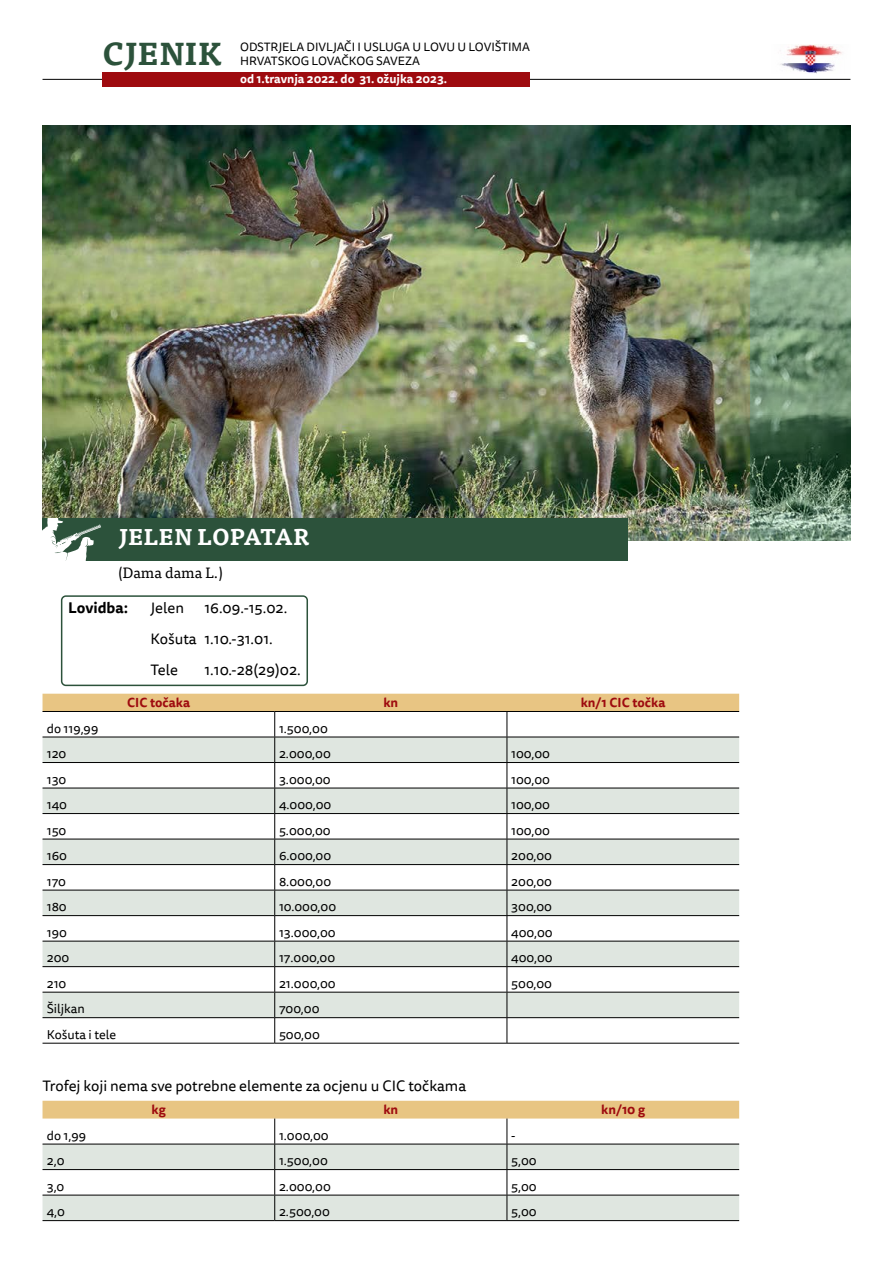
<style>
.page{position:relative;width:893px;height:1263px;background:#fff}
.page>*{position:absolute;margin:0;border:0;box-sizing:border-box;transform-origin:0 0}
.t1{font:700 31.35px "Tisa Pro";color:#2c523b}
.t2{font:700 22.5px "Tisa Pro";color:#fff}
.t3{font:15px/30.8px "Tisa Sans Pro";color:#000}
.t4{font:15px "Tisa Pro";color:#000}
.t5{font:700 15px "Tisa Sans Pro";color:#000}
.t6{font:12.75px "Tisa Sans Pro";color:#000}
.t7{font:700 12.75px "Tisa Sans Pro";color:#9e0b0f}
.t8{font:12px/13.5px "Tisa Sans Pro";color:#000}
.t9{font:700 12px "Tisa Sans Pro";color:#fff}
</style>
<div class="page">
<img style="left:780px;top:44px;width:62px;height:29px">
<hr style="left:43px;top:79px;width:807px;height:1px;background:#000">
<div style="left:103px;top:72px;width:427px;height:15px;background:#9e0b0f"></div>
<img style="left:43px;top:125px;width:807px;height:415px">
<div style="left:61px;top:595px;width:247px;height:91px;border:2px solid #2c523b;border-radius:4px"></div>
<hr style="left:275px;top:1043px;width:232px;height:1px;background:#000">
<hr style="left:43px;top:1043px;width:232px;height:1px;background:#000">
<svg style="left:43px;top:694px;width:696px;height:349px"></svg>
<hr style="left:507px;top:1043px;width:232px;height:1px;background:#000">
<hr style="left:43px;top:1220px;width:232px;height:1px;background:#000">
<hr style="left:275px;top:1220px;width:232px;height:1px;background:#000">
<svg style="left:43px;top:1101px;width:696px;height:119px"></svg>
<hr style="left:507px;top:1220px;width:232px;height:1px;background:#000">
<div style="left:43px;top:518px;width:585px;height:42px;background:#2c523b"></div>
<svg style="left:43px;top:518px;width:58px;height:42px"></svg>
<svg style="left:750px;top:126px;width:100px;height:414px;background:#57785e"></svg>
<h1 class="t1" style="left:103px;top:28px;width:121px">CJENIK</h1>
<p class="t8" style="left:240px;top:41px;width:291px">ODSTRJELA DIVLJAČI I USLUGA U LOVU U LOVIŠTIMA<br>HRVATSKOG LOVAČKOG SAVEZA</p>
<p class="t9" style="left:240px;top:70px;width:208px">od 1.travnja 2022. do 31. ožujka 2023.</p>
<h2 class="t2" style="left:119px;top:519px;width:151px">OPĆI UVJETI</h2>
<h2 class="t2" style="left:119px;top:519px;width:193px">JELEN LOPATAR</h2>
<p class="t4" style="left:118px;top:562px;width:106px">(Dama dama L.)</p>
<p class="t5" style="left:68px;top:597px;width:62px">Lovidba:</p>
<p class="t3" style="left:151px;top:593px;width:35px">Jelen</p>
<p class="t3" style="left:151px;top:593px;width:138px;text-indent:54px">16.09.-15.02.<br>Košuta 1.10.-31.01.<br>Tele</p>
<p class="t3" style="left:205px;top:655px;width:98px">1.10.-28(29)02.</p>
<p class="t7" style="left:127px;top:693px;width:65px">CIC točaka</p>
<p class="t7" style="left:383px;top:693px;width:16px">kn</p>
<p class="t7" style="left:581px;top:693px;width:86px">kn/1 CIC točka</p>
<p class="t6" style="left:47px;top:720px;width:53px">do 119,99</p>
<p class="t6" style="left:279px;top:720px;width:50px">1.500,00</p>
<p class="t6" style="left:47px;top:745px;width:21px">120</p>
<p class="t6" style="left:279px;top:745px;width:53px">2.000,00</p>
<p class="t6" style="left:511px;top:745px;width:40px">100,00</p>
<p class="t6" style="left:47px;top:771px;width:21px">130</p>
<p class="t6" style="left:279px;top:771px;width:53px">3.000,00</p>
<p class="t6" style="left:511px;top:771px;width:40px">100,00</p>
<p class="t6" style="left:47px;top:796px;width:22px">140</p>
<p class="t6" style="left:279px;top:796px;width:54px">4.000,00</p>
<p class="t6" style="left:511px;top:796px;width:40px">100,00</p>
<p class="t6" style="left:47px;top:822px;width:21px">150</p>
<p class="t6" style="left:279px;top:822px;width:53px">5.000,00</p>
<p class="t6" style="left:511px;top:822px;width:40px">100,00</p>
<p class="t6" style="left:47px;top:847px;width:22px">160</p>
<p class="t6" style="left:279px;top:847px;width:54px">6.000,00</p>
<p class="t6" style="left:511px;top:847px;width:42px">200,00</p>
<p class="t6" style="left:47px;top:873px;width:21px">170</p>
<p class="t6" style="left:279px;top:873px;width:54px">8.000,00</p>
<p class="t6" style="left:511px;top:873px;width:42px">200,00</p>
<p class="t6" style="left:47px;top:898px;width:22px">180</p>
<p class="t6" style="left:279px;top:898px;width:59px">10.000,00</p>
<p class="t6" style="left:511px;top:898px;width:42px">300,00</p>
<p class="t6" style="left:47px;top:924px;width:22px">190</p>
<p class="t6" style="left:279px;top:924px;width:58px">13.000,00</p>
<p class="t6" style="left:511px;top:924px;width:43px">400,00</p>
<p class="t6" style="left:47px;top:949px;width:24px">200</p>
<p class="t6" style="left:279px;top:949px;width:58px">17.000,00</p>
<p class="t6" style="left:511px;top:949px;width:43px">400,00</p>
<p class="t6" style="left:47px;top:975px;width:21px">210</p>
<p class="t6" style="left:279px;top:975px;width:58px">21.000,00</p>
<p class="t6" style="left:511px;top:975px;width:42px">500,00</p>
<p class="t6" style="left:47px;top:1000px;width:40px">Šiljkan</p>
<p class="t6" style="left:279px;top:1000px;width:42px">700,00</p>
<p class="t6" style="left:47px;top:1026px;width:71px">Košuta i tele</p>
<p class="t6" style="left:279px;top:1026px;width:42px">500,00</p>
<p class="t3" style="left:43px;top:1070px;width:425px">Trofej koji nema sve potrebne elemente za ocjenu u CIC točkama</p>
<p class="t7" style="left:151px;top:1100px;width:16px">kg</p>
<p class="t7" style="left:383px;top:1100px;width:16px">kn</p>
<p class="t7" style="left:601px;top:1100px;width:45px">kn/10 g</p>
<p class="t6" style="left:47px;top:1127px;width:41px">do 1,99</p>
<p class="t6" style="left:279px;top:1127px;width:51px">1.000,00</p>
<p class="t6" style="left:511px;top:1127px;width:6px">-</p>
<p class="t6" style="left:47px;top:1152px;width:19px">2,0</p>
<p class="t6" style="left:279px;top:1152px;width:50px">1.500,00</p>
<p class="t6" style="left:511px;top:1152px;width:27px">5,00</p>
<p class="t6" style="left:47px;top:1178px;width:19px">3,0</p>
<p class="t6" style="left:279px;top:1178px;width:53px">2.000,00</p>
<p class="t6" style="left:511px;top:1178px;width:27px">5,00</p>
<p class="t6" style="left:47px;top:1203px;width:20px">4,0</p>
<p class="t6" style="left:279px;top:1203px;width:52px">2.500,00</p>
<p class="t6" style="left:511px;top:1203px;width:27px">5,00</p>
</div>
